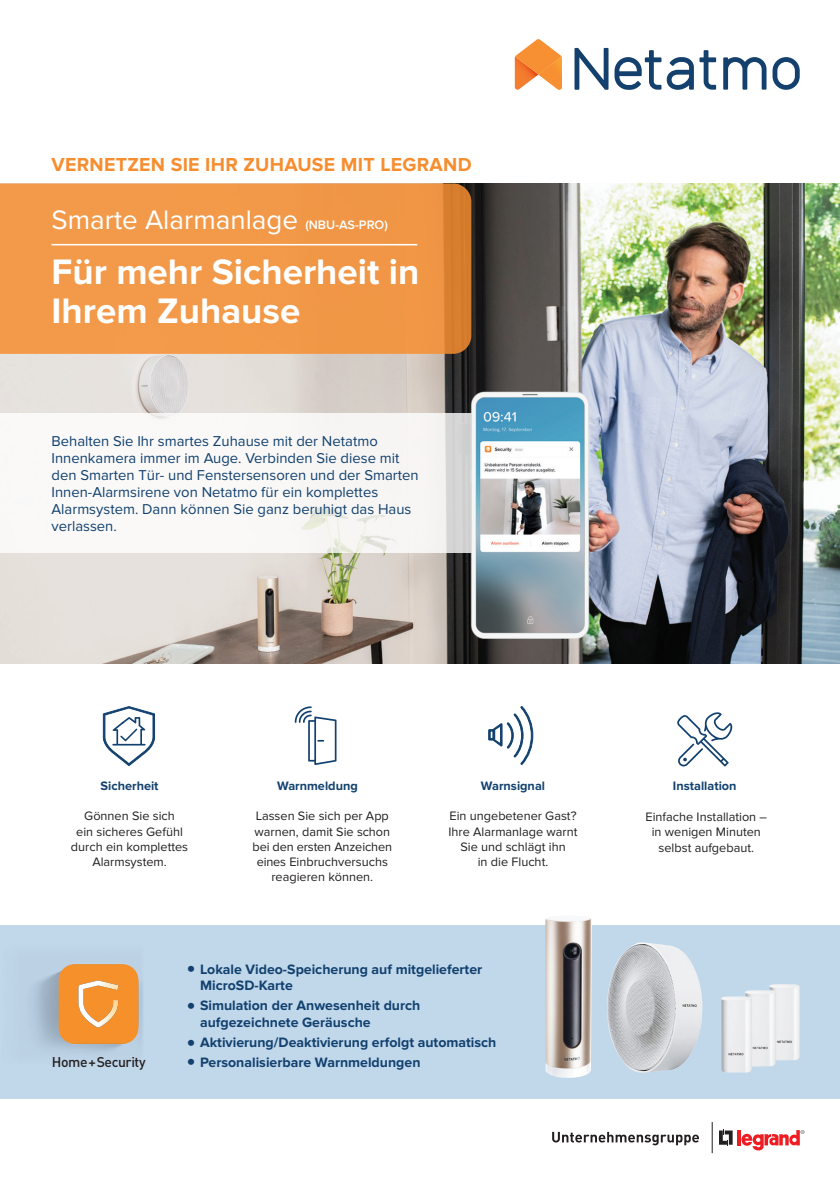
<style>
.page{position:relative;width:840px;height:1191px;background:#fff}
.page>*{position:absolute;margin:0;border:0;box-sizing:border-box;transform-origin:0 0}
.t1{font:700 36.6px/38.6px "Proxima Nova";color:#fff}
.t2{font:27.8px "Proxima Nova";color:#fff}
.t3{font:700 19.4px "Proxima Nova";letter-spacing:.015em;color:#f68e30}
.t4{font:14.8px/17px "Proxima Nova";color:#12416f}
.t5{font:700 14.2px/17px "Proxima Nova";color:#12416f}
.t6{font:500 14px "DIN Pro";letter-spacing:-.03em;color:#231f20}
.t7{font:12.6px/15.2px "Proxima Nova";color:#231f20;text-align:center}
.t8{font:700 12.6px "Proxima Nova";color:#12416f}
.s1{font-weight:600;font-size:12.6px}
.s2{font-weight:300;font-size:29.6px}
</style>
<div class="page">
<div style="left:0;top:925px;width:839px;height:173px;background:#c1d7ea"></div>
<img style="left:0;top:183px;width:839px;height:481px">
<svg style="left:0;top:413px;width:469px;height:139px"></svg>
<svg style="left:772px;top:57px;width:27px;height:33px"></svg>
<svg style="left:574px;top:48px;width:34px;height:42px"></svg>
<svg style="left:699px;top:50px;width:16px;height:40px"></svg>
<svg style="left:723px;top:57px;width:43px;height:33px"></svg>
<svg style="left:614px;top:50px;width:79px;height:40px"></svg>
<svg style="left:514px;top:39px;width:47px;height:51px"></svg>
<hr style="left:711px;top:1122px;width:1px;height:31px;background:#231f20">
<svg style="left:552px;top:1131px;width:146px;height:14px"></svg>
<svg style="left:719px;top:1129px;width:13px;height:17px"></svg>
<hr style="left:737px;top:1130px;width:3px;height:15px;background:#ee1d23">
<svg style="left:741px;top:1130px;width:63px;height:21px"></svg>
<img style="left:545px;top:917px;width:254px;height:161px">
<img style="left:29px;top:972px;width:114px;height:81px">
<svg style="left:59px;top:964px;width:79px;height:80px;background:#f29233"></svg>
<img style="left:78px;top:980px;width:40px;height:47px">
<img style="left:469px;top:391px;width:121px;height:247px">
<svg style="left:0;top:183px;width:471px;height:171px;background:#ef9747"></svg>
<hr style="left:51px;top:244px;width:366px;height:1px;background:#fff">
<svg style="left:294px;top:706px;width:42px;height:59px"></svg>
<svg style="left:677px;top:712px;width:56px;height:54px"></svg>
<svg style="left:488px;top:706px;width:44px;height:58px"></svg>
<svg style="left:102px;top:706px;width:53px;height:60px"></svg>
<h3 class="t3" style="left:51px;top:154px;width:421px">VERNETZEN SIE IHR ZUHAUSE MIT LEGRAND</h3>
<h2 class="t2" style="left:51px;top:204px;width:337px">Smarte Alarmanlage <span class="s1">(NBU-AS-PRO)</span></h2>
<h1 class="t1" style="left:51px;top:255px;width:369px">Für mehr Sicherheit in<br>Ihrem Zuhause</h1>
<p class="t4" style="left:51px;top:433px;width:368px">Behalten Sie Ihr smartes Zuhause mit der Netatmo Innenkamera immer im Auge. Verbinden Sie diese mit den Smarten Tür- und Fenstersensoren und der Smarten Innen-Alarmsirene von Netatmo für ein komplettes Alarmsystem. Dann können Sie ganz beruhigt das Haus verlassen.</p>
<p class="t8" style="left:277px;top:778px;width:82px">Warnmeldung</p>
<p class="t8" style="left:672px;top:778px;width:65px">Installation</p>
<p class="t7" style="left:645px;top:809px;width:123px">Einfache Installation – in wenigen Minuten selbst aufgebaut.</p>
<p class="t8" style="left:480px;top:778px;width:66px">Warnsignal</p>
<p class="t7" style="left:448px;top:809px;width:130px">Ein ungebetener Gast?<br>Ihre Alarmanlage warnt<br>Sie und schlägt ihn<br>in die Flucht.</p>
<p class="t8" style="left:100px;top:778px;width:59px">Sicherheit</p>
<p class="t7" style="left:71px;top:809px;width:119px">Gönnen Sie sich<br>ein sicheres Gefühl durch ein komplettes<br>Alarmsystem.</p>
<p class="t7" style="left:252px;top:809px;width:141px">Lassen Sie sich per App warnen, damit Sie schon bei den ersten Anzeichen eines Einbruchversuchs reagieren können.</p>
<p class="t6" style="left:52px;top:1052px;width:95px">Home+Security</p>
<p class="t5" style="left:200px;top:961px;width:283px;text-indent:-14px"><span class="s2">•</span> Lokale Video-Speicherung auf mitgelieferter<br>MicroSD-Karte</p>
<p class="t5" style="left:200px;top:997px;width:222px;text-indent:-14px"><span class="s2">•</span> Simulation der Anwesenheit durch aufgezeichnete Geräusche</p>
<p class="t5" style="left:186px;top:1034px;width:312px"><span class="s2">•</span> Aktivierung/Deaktivierung erfolgt automatisch</p>
<p class="t5" style="left:186px;top:1054px;width:236px"><span class="s2">•</span> Personalisierbare Warnmeldungen</p>
</div>
